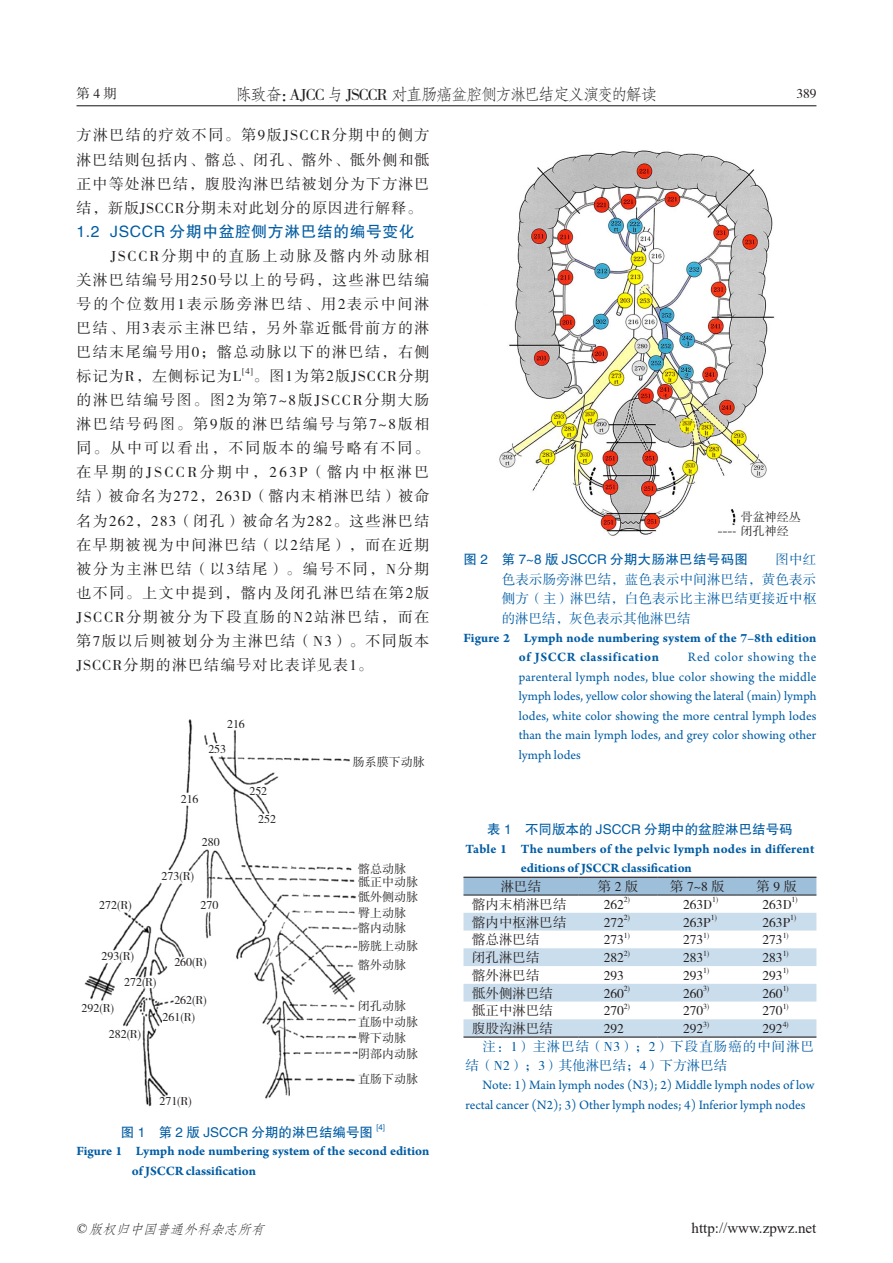
<style>
.page{position:relative;width:893px;height:1263px;background:#fff}
.page>*{position:absolute;margin:0;border:0;box-sizing:border-box;transform-origin:0 0}
.t1{font:16.5px "FZFSK GBK1 0";letter-spacing:-.1em;color:#231f20}
.t2{font:15.75px "FZHTK GBK1 0";letter-spacing:.04em;color:#015ca3}
.t3{font:15px/24px "FZSSK GBK1 0";letter-spacing:.075em;color:#231f20;text-align:justify}
.t4{font:15px "Times New Roman";color:#231f20}
.t5{font:13.5px/19.5px "Arno Pro";color:#015ca3;text-align:justify}
.t6{font:700 13.5px/19.5px "Arno Pro";color:#015ca3}
.t7{font:13.5px "FZSSK GBK1 0";color:#231f20}
.t8{font:13.5px/19.5px "FZSSK GBK1 0";letter-spacing:.015em;color:#015ca3;text-align:justify}
.t9{font:13.5px/19.5px "FZSSK GBK1 0";letter-spacing:.07em;color:#015ca3}
.t10{font:13.5px "FZHTK GBK1 0";color:#015ca3}
.t11{font:13.5px "FZHTK GBK1 0";letter-spacing:.025em;color:#015ca3}
.t12{font:italic 13.5px "FZFSK GBK1 0";color:#231f20}
.t13{font:12px/15.8px "FZSSK GBK1 0";color:#231f20}
.t14{font:8.7px "FZSSK GBK1 0";color:#231f20}
.t15{font:7.8px "FZSSK GBK1 0";color:#231f20}
.t16{font:7.8px "FZHTK GBK1 0";color:#015ca3}
.s1{font-family:"FZSSK GBK1 0"}
.s2{font-weight:700}
.s3{font-family:"Adobe Song Std";font-weight:300}
.s4{font-family:"Times New Roman"}
</style>
<div class="page">
<hr style="left:77px;top:105px;width:739px;height:1px;background:#231f20">
<img style="left:84px;top:719px;width:274px;height:388px">
<img style="left:499px;top:150px;width:276px;height:386px">
<div style="left:463px;top:878px;width:353px;height:17px;background:#9dbfd9"></div>
<svg style="left:463px;top:913px;width:353px;height:123px"></svg>
<hr style="left:463px;top:877px;width:115px;height:1px;background:#231f20">
<hr style="left:578px;top:877px;width:80px;height:1px;background:#231f20">
<hr style="left:658px;top:877px;width:79px;height:1px;background:#231f20">
<hr style="left:737px;top:877px;width:79px;height:1px;background:#231f20">
<hr style="left:463px;top:1036px;width:115px;height:2px;background:#231f20">
<hr style="left:578px;top:1036px;width:80px;height:2px;background:#231f20">
<hr style="left:658px;top:1036px;width:79px;height:2px;background:#231f20">
<hr style="left:737px;top:1036px;width:79px;height:2px;background:#231f20">
<hr style="left:463px;top:895px;width:115px;height:1px;background:#231f20">
<hr style="left:578px;top:895px;width:80px;height:1px;background:#231f20">
<hr style="left:658px;top:895px;width:79px;height:1px;background:#231f20">
<hr style="left:737px;top:895px;width:79px;height:1px;background:#231f20">
<p class="t7" style="left:77px;top:87px;width:42px">第4期</p>
<p class="t1" style="left:235px;top:85px;width:424px">陈致奋：<span class="s1">AJCC</span> 与 <span class="s1">JSCCR</span> 对直肠癌盆腔侧方淋巴结定义演变的解读</p>
<p class="t7" style="left:796px;top:87px;width:22px">389</p>
<p class="t3" style="left:77px;top:124px;width:354px">方淋巴结的疗效不同。第9版JSCCR分期中的侧方淋巴结则包括内、髂总、闭孔、髂外、骶外侧和骶正中等处淋巴结，腹股沟淋巴结被划分为下方淋巴结，新版JSCCR分期未对此划分的原因进行解释。</p>
<p class="t2" style="left:77px;top:223px;width:340px">1.2 JSCCR 分期中盆腔侧方淋巴结的编号变化</p>
<p class="t3" style="left:77px;top:244px;width:355px;text-indent:34px">JSCCR分期中的直肠上动脉及髂内外动脉相关淋巴结编号用250号以上的号码，这些淋巴结编号的个位数用1表示肠旁淋巴结、用2表示中间淋巴结、用3表示主淋巴结，另外靠近骶骨前方的淋巴结末尾编号用0；髂总动脉以下的淋巴结，右侧标记为R，左侧标记为L</p>
<p class="t14" style="left:242px;top:366px;width:12px">[4]</p>
<p class="t3" style="left:77px;top:365px;width:355px;text-indent:177px">。图1为第2版JSCCR分期的淋巴结编号图。图2为第7~8版JSCCR分期大肠淋巴结号码图。第9版的淋巴结编号与第7~8版相同。从中可以看出，不同版本的编号略有不同。在早期的JSCCR分期中，263P（髂内中枢淋巴结）被命名为272，263D（髂内末梢淋巴结）被命名为262，283（闭孔）被命名为282。这些淋巴结在早期被视为中间淋巴结（以2结尾），而在近期被分为主淋巴结（以3结尾）。编号不同，N分期也不同。上文中提到，髂内及闭孔淋巴结在第2版JSCCR分期被分为下段直肠的N2站淋巴结，而在第7版以后则被划分为主淋巴结（N3）。不同版本JSCCR分期的淋巴结编号对比表详见表1。</p>
<p class="t13" style="left:227px;top:716px;width:19px">216</p>
<p class="t13" style="left:208px;top:742px;width:19px">253</p>
<p class="t13" style="left:181px;top:792px;width:19px">216</p>
<p class="t13" style="left:99px;top:897px;width:34px">272(R)</p>
<p class="t13" style="left:202px;top:835px;width:19px">280</p>
<p class="t13" style="left:162px;top:868px;width:34px">273(R)</p>
<p class="t13" style="left:200px;top:897px;width:19px">270</p>
<p class="t13" style="left:102px;top:949px;width:34px">293(R)</p>
<p class="t13" style="left:174px;top:955px;width:34px">260(R)</p>
<p class="t13" style="left:163px;top:992px;width:46px;line-height:17px;text-indent:12px">262(R)<br>261(R)</p>
<p class="t13" style="left:124px;top:974px;width:34px">272(R)</p>
<p class="t13" style="left:82px;top:1000px;width:34px">292(R)</p>
<p class="t13" style="left:109px;top:1026px;width:34px">282(R)</p>
<p class="t13" style="left:159px;top:1094px;width:34px">271(R)</p>
<p class="t13" style="left:249px;top:783px;width:19px">252</p>
<p class="t13" style="left:258px;top:811px;width:19px">252</p>
<p class="t13" style="left:353px;top:755px;width:73px">肠系膜下动脉</p>
<p class="t13" style="left:358px;top:861px;width:49px">髂总动脉</p>
<p class="t13" style="left:358px;top:874px;width:61px;text-align:justify">骶正中动脉骶外侧动脉臀上动脉</p>
<p class="t13" style="left:358px;top:921px;width:49px">髂内动脉</p>
<p class="t13" style="left:358px;top:957px;width:49px">髂外动脉</p>
<p class="t13" style="left:358px;top:998px;width:61px">闭孔动脉直肠中动脉</p>
<p class="t13" style="left:358px;top:939px;width:61px">膀胱上动脉</p>
<p class="t13" style="left:358px;top:1030px;width:49px">臀下动脉</p>
<p class="t13" style="left:358px;top:1046px;width:61px">阴部内动脉</p>
<p class="t13" style="left:358px;top:1071px;width:61px">直肠下动脉</p>
<p class="t10" style="left:121px;top:1124px;width:254px">图 1　第 2 版 JSCCR 分期的淋巴结编号图</p>
<p class="t16" style="left:376px;top:1123px;width:10px">[4]</p>
<p class="t6" style="left:132px;top:1142px;width:299px;text-indent:-55px">Figure 1 Lymph node numbering system of the second edition of JSCCR classification</p>
<p class="t13" style="left:741px;top:509px;width:61px">骨盆神经丛</p>
<p class="t13" style="left:741px;top:524px;width:49px">闭孔神经</p>
<p class="t11" style="left:463px;top:552px;width:354px">图 2　第 7~8 版 JSCCR 分期大肠淋巴结号码图　　<span class="s1">图中红</span></p>
<p class="t8" style="left:502px;top:570px;width:316px">色表示肠旁淋巴结，蓝色表示中间淋巴结，黄色表示侧方（主）淋巴结，白色表示比主淋巴结更接近中枢的淋巴结，灰色表示其他淋巴结</p>
<p class="t5" style="left:519px;top:628px;width:299px;text-indent:-55px"><span class="s2">Figure 2 Lymph node numbering system of the 7–8th edition of JSCCR classification</span><span class="s3">　　</span>Red color showing the parenteral lymph nodes, blue color showing the middle lymph lodes, yellow color showing the lateral (main) lymph lodes, white color showing the more central lymph lodes than the main lymph lodes, and grey color showing other lymph lodes</p>
<p class="t10" style="left:487px;top:822px;width:307px">表 1　不同版本的 JSCCR 分期中的盆腔淋巴结号码</p>
<p class="t6" style="left:521px;top:840px;width:295px;text-indent:-55px">Table 1 The numbers of the pelvic lymph nodes in different editions of JSCCR classification</p>
<p class="t7" style="left:501px;top:879px;width:42px">淋巴结</p>
<p class="t7" style="left:598px;top:879px;width:42px">第2版</p>
<p class="t7" style="left:670px;top:879px;width:56px">第 7~8 版</p>
<p class="t7" style="left:756px;top:879px;width:42px">第9版</p>
<p class="t7" style="left:472px;top:897px;width:96px">髂内末梢淋巴结</p>
<p class="t7" style="left:604px;top:897px;width:22px">262</p>
<p class="t15" style="left:624px;top:895px;width:8px">2)</p>
<p class="t7" style="left:683px;top:897px;width:31px">263D</p>
<p class="t15" style="left:712px;top:895px;width:8px">1)</p>
<p class="t7" style="left:763px;top:897px;width:31px">263D</p>
<p class="t15" style="left:792px;top:895px;width:8px">1)</p>
<p class="t7" style="left:472px;top:915px;width:96px">髂内中枢淋巴结</p>
<p class="t7" style="left:604px;top:915px;width:22px">272</p>
<p class="t15" style="left:624px;top:913px;width:8px">2)</p>
<p class="t7" style="left:683px;top:915px;width:29px">263P</p>
<p class="t15" style="left:711px;top:913px;width:8px">1)</p>
<p class="t7" style="left:763px;top:915px;width:29px">263P</p>
<p class="t15" style="left:790px;top:913px;width:8px">1)</p>
<p class="t7" style="left:472px;top:933px;width:69px">髂总淋巴结</p>
<p class="t7" style="left:604px;top:933px;width:22px">273</p>
<p class="t15" style="left:624px;top:931px;width:8px">1)</p>
<p class="t7" style="left:683px;top:933px;width:22px">273</p>
<p class="t15" style="left:703px;top:931px;width:8px">1)</p>
<p class="t7" style="left:763px;top:933px;width:22px">273</p>
<p class="t15" style="left:783px;top:931px;width:8px">1)</p>
<p class="t7" style="left:472px;top:950px;width:69px">闭孔淋巴结</p>
<p class="t7" style="left:604px;top:950px;width:22px">282</p>
<p class="t15" style="left:624px;top:949px;width:8px">2)</p>
<p class="t7" style="left:683px;top:950px;width:22px">283</p>
<p class="t15" style="left:703px;top:949px;width:8px">1)</p>
<p class="t7" style="left:763px;top:950px;width:22px">283</p>
<p class="t15" style="left:783px;top:949px;width:8px">1)</p>
<p class="t7" style="left:472px;top:968px;width:69px">髂外淋巴结</p>
<p class="t7" style="left:604px;top:968px;width:22px">293</p>
<p class="t7" style="left:683px;top:968px;width:22px">293</p>
<p class="t15" style="left:703px;top:966px;width:8px">1)</p>
<p class="t7" style="left:763px;top:968px;width:22px">293</p>
<p class="t15" style="left:783px;top:966px;width:8px">1)</p>
<p class="t7" style="left:472px;top:986px;width:82px">骶外侧淋巴结</p>
<p class="t7" style="left:604px;top:986px;width:22px">260</p>
<p class="t15" style="left:624px;top:984px;width:8px">2)</p>
<p class="t7" style="left:683px;top:986px;width:22px">260</p>
<p class="t15" style="left:703px;top:984px;width:8px">3)</p>
<p class="t7" style="left:763px;top:986px;width:22px">260</p>
<p class="t15" style="left:783px;top:984px;width:8px">1)</p>
<p class="t7" style="left:472px;top:1004px;width:82px">骶正中淋巴结</p>
<p class="t7" style="left:604px;top:1004px;width:22px">270</p>
<p class="t15" style="left:624px;top:1002px;width:8px">2)</p>
<p class="t7" style="left:683px;top:1004px;width:22px">270</p>
<p class="t15" style="left:703px;top:1002px;width:8px">3)</p>
<p class="t7" style="left:763px;top:1004px;width:22px">270</p>
<p class="t15" style="left:783px;top:1002px;width:8px">1)</p>
<p class="t7" style="left:472px;top:1021px;width:82px">腹股沟淋巴结</p>
<p class="t7" style="left:604px;top:1021px;width:22px">292</p>
<p class="t7" style="left:683px;top:1021px;width:22px">292</p>
<p class="t15" style="left:703px;top:1020px;width:8px">3)</p>
<p class="t7" style="left:763px;top:1021px;width:22px">292</p>
<p class="t15" style="left:783px;top:1020px;width:8px">4)</p>
<p class="t9" style="left:466px;top:1037px;width:350px;text-indent:17px">注：1）主淋巴结（N3）；2）下段直肠癌的中间淋巴结（N2）；3）其他淋巴结；4）下方淋巴结</p>
<p class="t5" style="left:466px;top:1076px;width:350px;text-indent:17px">Note: 1) Main lymph nodes (N3); 2) Middle lymph nodes of low rectal cancer (N2); 3) Other lymph nodes; 4) Inferior lymph nodes</p>
<p class="t12" style="left:76px;top:1221px;width:194px"><span class="s4">©</span> 版权归中国普通外科杂志所有</p>
<p class="t4" style="left:692px;top:1217px;width:126px">http://www.zpwz.net</p>
</div>
